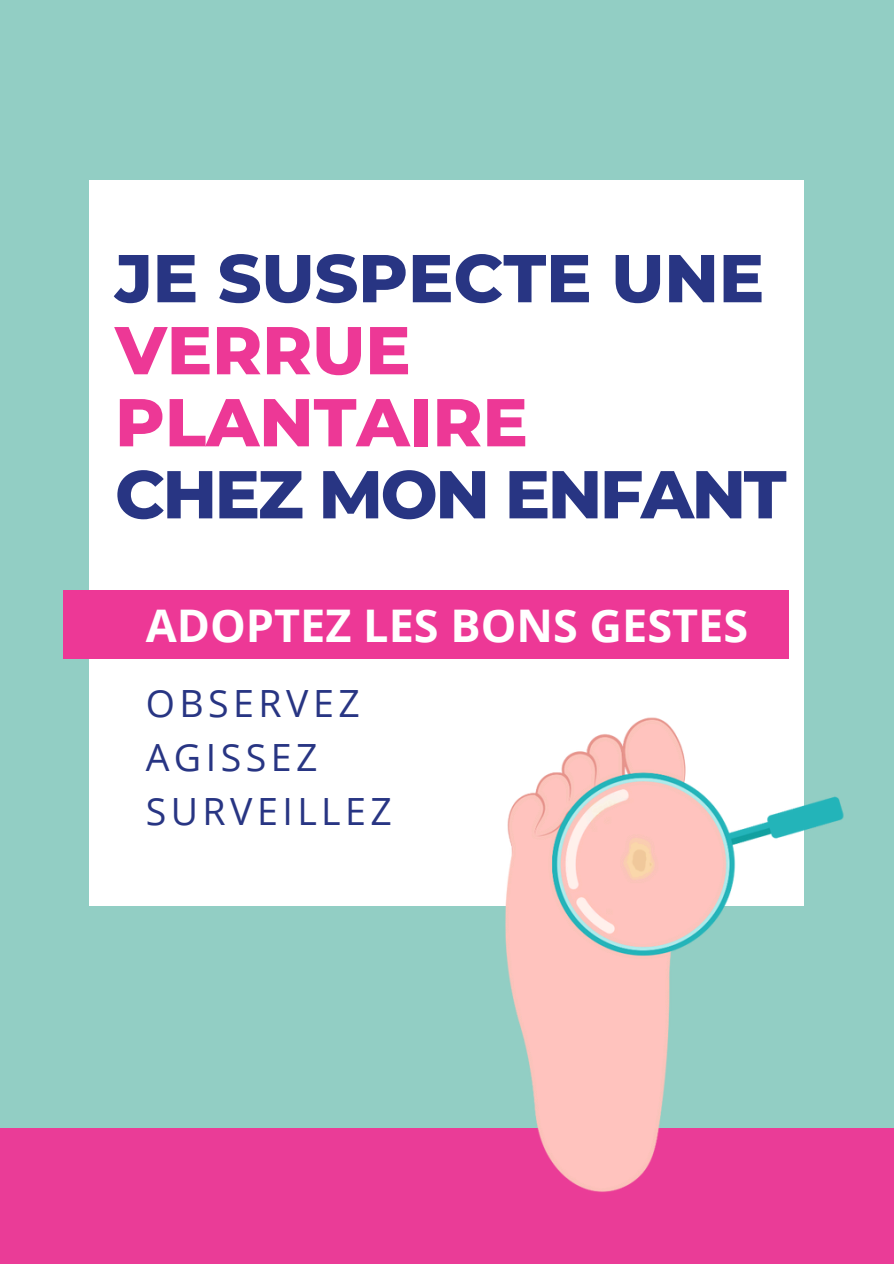
<style>
.page{position:relative;width:894px;height:1264px;background:#fff}
.page>*{position:absolute;margin:0;border:0;box-sizing:border-box;transform-origin:0 0}
.t1{font:800 67.5px/72px "Montserrat";color:#283583}
.t2{font:700 45px "Open Sans";color:#fff}
.t3{font:37.5px "Open Sans";letter-spacing:.12em;color:#283583}
.s1{color:#ed3896}
</style>
<div class="page">
<div style="left:0;top:0;width:893px;height:1263px;background:#92cec4"></div>
<div style="left:89px;top:180px;width:715px;height:725px;background:#fff"></div>
<div style="left:0;top:1127px;width:893px;height:136px;background:#ed3896"></div>
<div style="left:63px;top:590px;width:725px;height:69px;background:#ed3896"></div>
<img style="left:389px;top:651px;width:504px;height:542px">
<h2 class="t1" style="left:115px;top:242px;width:672px">JE SUSPECTE UNE<br><span class="s1">VERRUE<br>PLANTAIRE<br></span>CHEZ MON ENFANT</h2>
<p class="t2" style="left:146px;top:594px;width:604px">ADOPTEZ LES BONS GESTES</p>
<p class="t3" style="left:146px;top:677px;width:215px">OBSERVEZ</p>
<p class="t3" style="left:146px;top:730px;width:173px">AGISSEZ</p>
<h1 class="t3" style="left:146px;top:784px;width:247px">SURVEILLEZ</h1>
</div>
